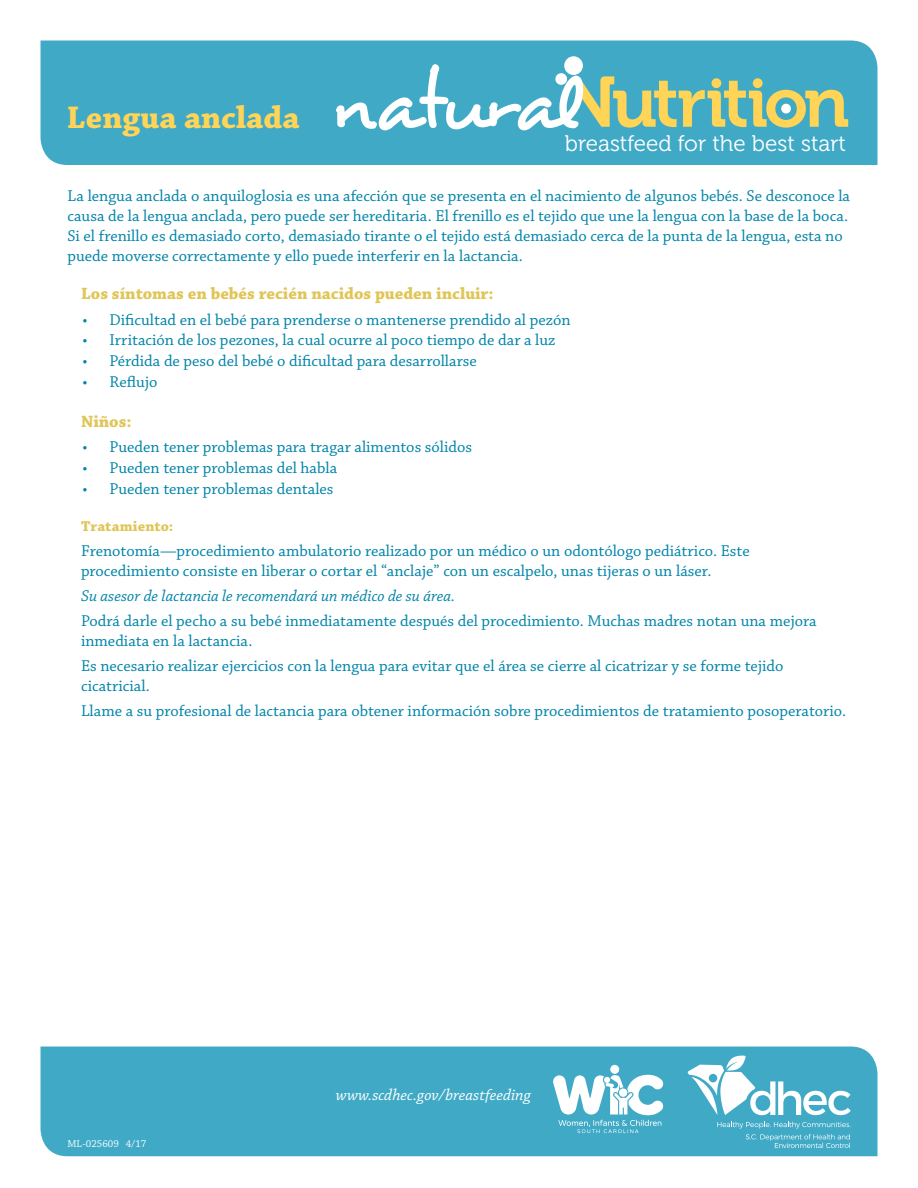
<style>
.page{position:relative;width:918px;height:1188px;background:#fff}
.page>*{position:absolute;margin:0;border:0;box-sizing:border-box;transform-origin:0 0}
.t1{font:700 33px "Chaparral Pro";color:#ffd457}
.t2{font:22.5px "Museo 300";color:#fff}
.t3{font:700 17.25px "Chaparral Pro";color:#e0c557}
.t4{font:16.5px/19.8px "Chaparral Pro";color:#0084a9}
.t5{font:italic 16.5px "Chaparral Pro";color:#0084a9}
.t6{font:italic 16.5px "Chaparral Pro";letter-spacing:-.005em;color:#fff}
.t7{font:700 15px "Chaparral Pro";letter-spacing:.005em;color:#e0c557}
.t8{font:10.5px "Chaparral Pro";color:#fff}
</style>
<div class="page">
<div style="left:40px;top:1047px;width:838px;height:109px;background:#40aac6"></div>
<svg style="left:688px;top:1056px;width:163px;height:59px"></svg>
<svg style="left:717px;top:1122px;width:134px;height:26px;background:#56b3cc"></svg>
<div style="left:610px;top:1065px;width:9px;height:9px;background:#fff;border-radius:50%"></div>
<svg style="left:552px;top:1075px;width:112px;height:58px"></svg>
<div style="left:40px;top:40px;width:838px;height:125px;background:#40aac6"></div>
<div style="left:564px;top:56px;width:19px;height:19px;background:#fff;border-radius:50%"></div>
<svg style="left:336px;top:64px;width:512px;height:66px;background:#7abcba"></svg>
<h1 class="t1" style="left:67px;top:98px;width:234px">Lengua anclada</h1>
<h2 class="t2" style="left:565px;top:132px;width:283px">breastfeed for the best start</h2>
<p class="t4" style="left:68px;top:187px;width:784px">La lengua anclada o anquiloglosia es una afección que se presenta en el nacimiento de algunos bebés. Se desconoce la causa de la lengua anclada, pero puede ser hereditaria. El frenillo es el tejido que une la lengua con la base de la boca.<br>Si el frenillo es demasiado corto, demasiado tirante o el tejido está demasiado cerca de la punta de la lengua, esta no puede moverse correctamente y ello puede interferir en la lactancia.</p>
<p class="t3" style="left:81px;top:284px;width:414px">Los síntomas en bebés recién nacidos pueden incluir:</p>
<p class="t4" style="left:82px;top:310px;width:490px">• Dificultad en el bebé para prenderse o mantenerse prendido al pezón</p>
<p class="t4" style="left:82px;top:331px;width:475px">• Irritación de los pezones, la cual ocurre al poco tiempo de dar a luz</p>
<p class="t4" style="left:82px;top:352px;width:396px">• Pérdida de peso del bebé o dificultad para desarrollarse</p>
<p class="t4" style="left:82px;top:373px;width:76px">• Reflujo</p>
<p class="t3" style="left:81px;top:411px;width:52px">Niños:</p>
<p class="t4" style="left:82px;top:438px;width:391px">• Pueden tener problemas para tragar alimentos sólidos</p>
<p class="t4" style="left:82px;top:458px;width:256px">• Pueden tener problemas del habla</p>
<p class="t4" style="left:82px;top:479px;width:253px">• Pueden tener problemas dentales</p>
<p class="t7" style="left:81px;top:517px;width:94px">Tratamiento:</p>
<p class="t4" style="left:81px;top:541px;width:670px">Frenotomía—procedimiento ambulatorio realizado por un médico o un odontólogo pediátrico. Este procedimiento consiste en liberar o cortar el “anclaje” con un escalpelo, unas tijeras o un láser.</p>
<p class="t5" style="left:81px;top:587px;width:376px">Su asesor de lactancia le recomendará un médico de su área.</p>
<p class="t4" style="left:81px;top:612px;width:737px">Podrá darle el pecho a su bebé inmediatamente después del procedimiento. Muchas madres notan una mejora inmediata en la lactancia.</p>
<p class="t4" style="left:81px;top:657px;width:704px">Es necesario realizar ejercicios con la lengua para evitar que el área se cierre al cicatrizar y se forme tejido cicatricial.</p>
<p class="t4" style="left:81px;top:702px;width:767px">Llame a su profesional de lactancia para obtener información sobre procedimientos de tratamiento posoperatorio.</p>
<p class="t8" style="left:68px;top:1137px;width:80px">ML-025609 4/17</p>
<p class="t6" style="left:336px;top:1086px;width:197px">www.scdhec.gov/breastfeeding</p>
</div>
